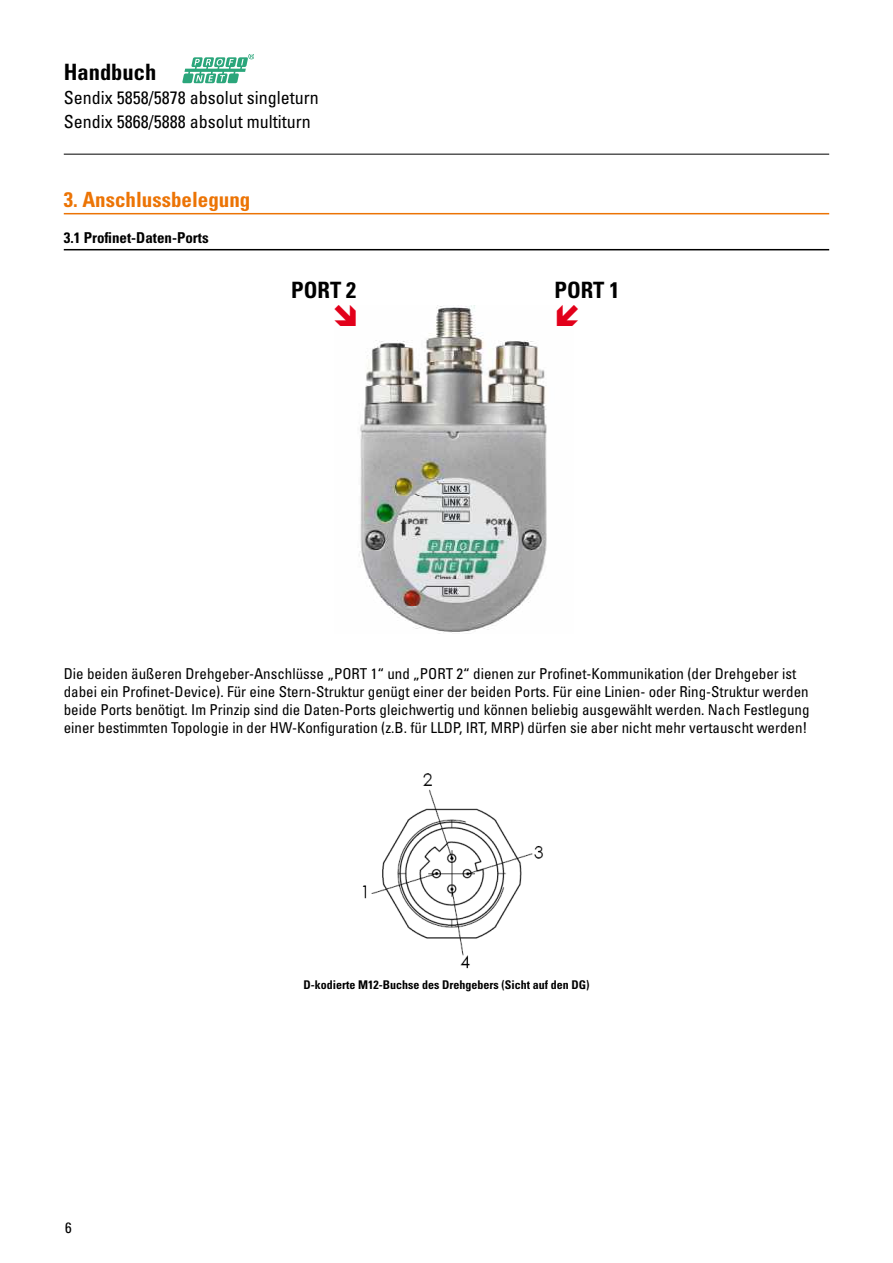
<style>
.page{position:relative;width:893px;height:1263px;background:#fff}
.page>*{position:absolute;margin:0;border:0;box-sizing:border-box;transform-origin:0 0}
.t1{font:700 condensed 22.5px "Univers LT Std";color:#000}
.t2{font:700 condensed 21px "Univers LT Std";color:#ec7405}
.t3{font:condensed 18px/24px "Univers LT Std";color:#000}
.t4{font:15.6px "Times New Roman";color:#000}
.t5{font:condensed 15px/18px "Univers LT Std";color:#000}
.t6{font:700 condensed 15px "Univers LT Std";color:#000}
.t7{font:13.5px "Times New Roman";color:#000}
.t8{font:700 13.05px "Times New Roman";color:#000}
.t9{font:700 condensed 12px "Univers LT Std";color:#000}
.t10{font:700 11.25px "Times New Roman";color:#000}
</style>
<div class="page">
<hr style="left:64px;top:154px;width:765px;height:1px;background:#000">
<svg style="left:182px;top:54px;width:71px;height:29px"></svg>
<hr style="left:64px;top:213px;width:765px;height:1px;background:#ec7405">
<hr style="left:64px;top:249px;width:765px;height:1px;background:#000">
<img style="left:359px;top:305px;width:188px;height:329px">
<img style="left:362px;top:773px;width:181px;height:196px">
<h1 class="t1" style="left:64px;top:58px;width:94px">Handbuch</h1>
<p class="t3" style="left:64px;top:85px;width:256px">Sendix 5858/5878 absolut singleturn<br>Sendix 5868/5888 absolut multiturn</p>
<p class="t7" style="left:199px;top:86px;width:141px">5. Start der Applikation</p>
<h2 class="t2" style="left:64px;top:186px;width:188px">3. Anschlussbelegung</h2>
<p class="t6" style="left:64px;top:228px;width:146px">3.1 Profinet-Daten-Ports</p>
<h1 class="t1" style="left:291px;top:276px;width:67px">PORT 2</h1>
<h1 class="t1" style="left:554px;top:276px;width:67px">PORT 1</h1>
<p class="t4" style="left:156px;top:656px;width:462px">zu den Pins ist in Abbildung 2 und der nachfolgenden Tabelle dargestellt.</p>
<p class="t10" style="left:424px;top:660px;width:61px">Abbildung 1</p>
<p class="t5" style="left:64px;top:664px;width:747px">Die beiden äußeren Drehgeber-Anschlüsse „PORT 1“ und „PORT 2“ dienen zur Profinet-Kommunikation (der Drehgeber ist dabei ein Profinet-Device). Für eine Stern-Struktur genügt einer der beiden Ports. Für eine Linien- oder Ring-Struktur werden beide Ports benötigt. Im Prinzip sind die Daten-Ports gleichwertig und können beliebig ausgewählt werden. Nach Festlegung einer bestimmten Topologie in der HW-Konfiguration (z.B. für LLDP, IRT, MRP) dürfen sie aber nicht mehr vertauscht werden!</p>
<p class="t7" style="left:199px;top:712px;width:93px">© Kübler GmbH</p>
<p class="t7" style="left:648px;top:712px;width:49px">7 von 52</p>
<p class="t5" style="left:65px;top:1218px;width:8px">6</p>
<p class="t8" style="left:302px;top:975px;width:300px">Abbildung 2: D-kodierte M12-Buchse des Drehgebers</p>
<p class="t9" style="left:303px;top:977px;width:287px">D-kodierte M12-Buchse des Drehgebers (Sicht auf den DG)</p>
</div>
